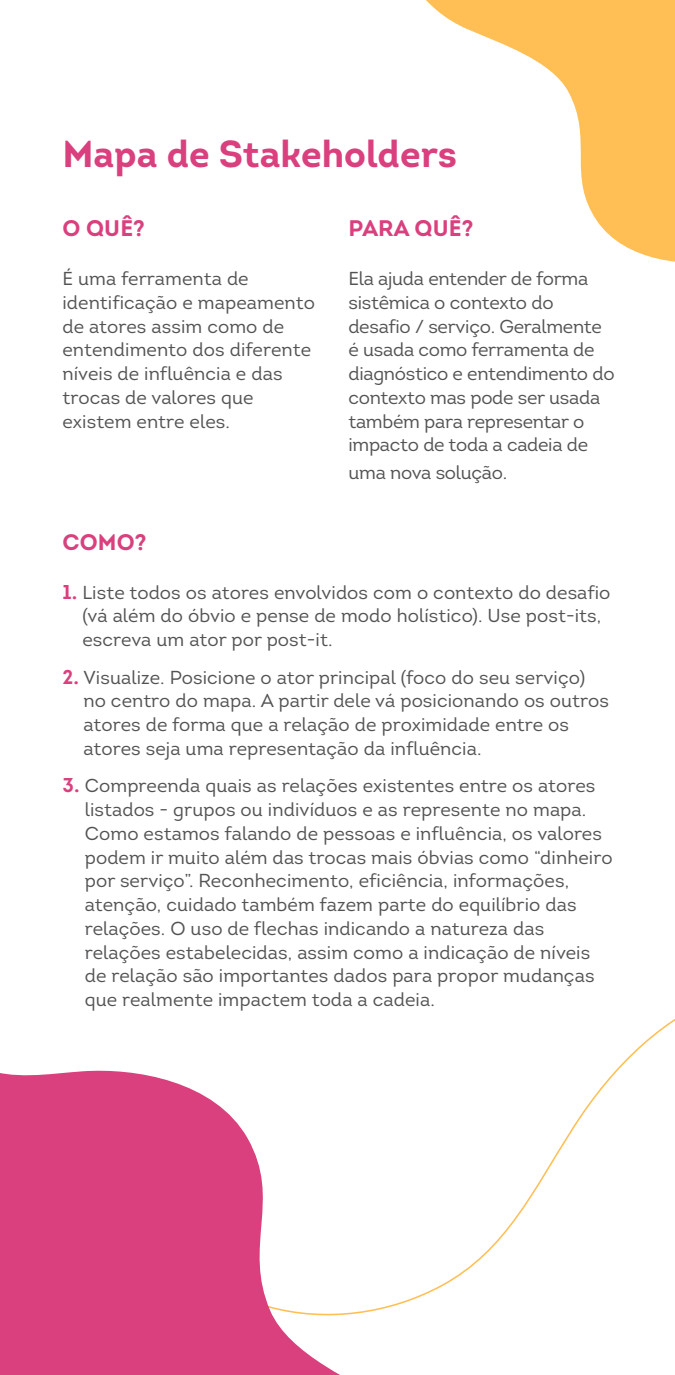
<style>
.page{position:relative;width:675px;height:1375px;background:#fff}
.page>*{position:absolute;margin:0;border:0;box-sizing:border-box;transform-origin:0 0}
.Titulo-2{font:700 37.5px "Intro";color:#d9407d}
.corpo_texto{font:700 22.5px "Intro";letter-spacing:.005em;color:#d9407d}
.corpo_texto-2{font:18.75px/23.8px "Intro";letter-spacing:.005em;color:#535355}
.corpo_texto-3{font:18.75px/23.8px "Intro";letter-spacing:-.015em;color:#535355}
.s1{font-weight:700;font-size:20px;color:#d9407d}
</style>
<div class="page">
<svg style="left:426px;top:0;width:249px;height:262px"></svg>
<svg style="left:0;top:1070px;width:529px;height:305px"></svg>
<p class="Titulo-2" style="left:62px;top:130px;width:396px">Mapa de Stakeholders</p>
<p class="corpo_texto" style="left:62px;top:214px;width:84px">O QUÊ?</p>
<p class="corpo_texto-2" style="left:62px;top:267px;width:254px">É uma ferramenta de identificação e mapeamento de atores assim como de entendimento dos diferente níveis de influência e das trocas de valores que existem entre eles.</p>
<p class="corpo_texto" style="left:348px;top:214px;width:126px">PARA QUÊ?</p>
<p class="corpo_texto-3" style="left:348px;top:267px;width:268px">Ela ajuda entender de forma sistêmica o contexto do desafio / serviço. Geralmente é usada como ferramenta de diagnóstico e entendimento do contexto mas pode ser usada também para representar o impacto de toda a cadeia de</p>
<p class="corpo_texto-3" style="left:348px;top:460px;width:160px">uma nova solução.</p>
<p class="corpo_texto" style="left:62px;top:528px;width:85px">COMO?</p>
<p class="corpo_texto-2" style="left:82px;top:580px;width:530px;text-indent:-20px"><span class="s1">1.</span> Liste todos os atores envolvidos com o contexto do desafio (vá além do óbvio e pense de modo holístico). Use post-its, escreva um ator por post-it.</p>
<p class="corpo_texto-2" style="left:83px;top:665px;width:527px;text-indent:-21px"><span class="s1">2.</span> Visualize. Posicione o ator principal (foco do seu serviço) no centro do mapa. A partir dele vá posicionando os outros atores de forma que a relação de proximidade entre os atores seja uma representação da influência.</p>
<p class="corpo_texto-2" style="left:85px;top:774px;width:529px;text-indent:-22px"><span class="s1">3.</span> Compreenda quais as relações existentes entre os atores listados - grupos ou indivíduos e as represente no mapa.<br>Como estamos falando de pessoas e influência, os valores podem ir muito além das trocas mais óbvias como “dinheiro por serviço”. Reconhecimento, eficiência, informações, atenção, cuidado também fazem parte do equilíbrio das relações. O uso de flechas indicando a natureza das relações estabelecidas, assim como a indicação de níveis de relação são importantes dados para propor mudanças que realmente impactem toda a cadeia.</p>
</div>
